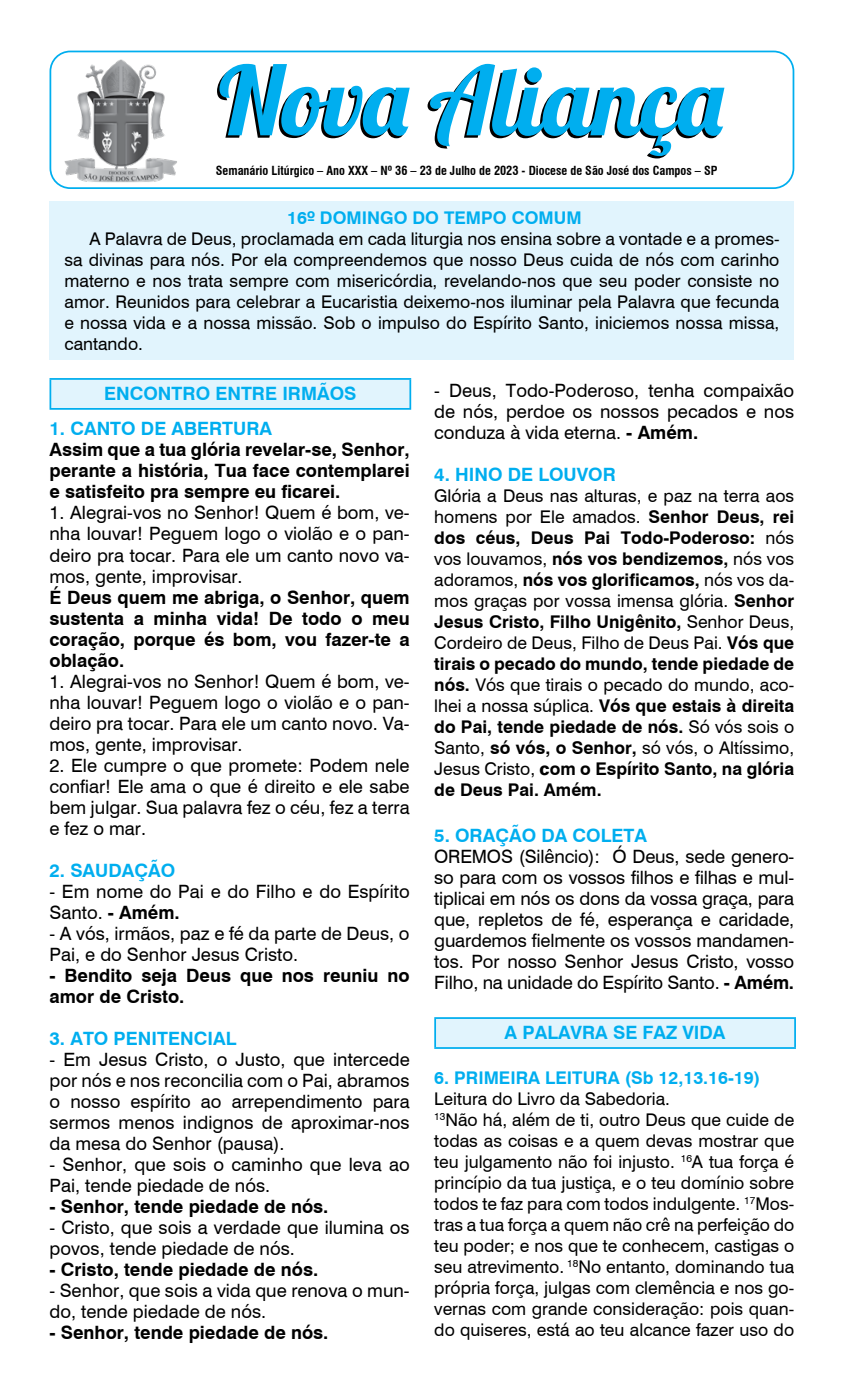
<style>
.page{position:relative;width:844px;height:1389px;background:#fff}
.page>*{position:absolute;margin:0;border:0;box-sizing:border-box;transform-origin:0 0}
.t1{font:95.2px "Lobster 1.4";color:#00aeef}
.t2{font:18.38px/21px "Swiss 721 BT";color:#000;text-align:justify}
.t3{font:700 18.38px/21px "Swiss 721 BT";color:#000;text-align:justify}
.t4{font:700 18.38px "Swiss 721 BT";color:#00aeef}
.t5{font:17.5px/21px "Swiss 721 BT";color:#000;text-align:justify}
.t6{font:700 17.5px "Swiss 721 BT";color:#00aeef}
.t7{font:700 condensed 12.25px "Swiss 721 BT";color:#000}
.s1{font-weight:700}
.s2{font-weight:800}
</style>
<div class="page">
<div style="left:49px;top:51px;width:745px;height:138px;border:2px solid #00aeef;border-radius:20px"></div>
<img style="left:64px;top:60px;width:113px;height:122px">
<div style="left:50px;top:201px;width:744px;height:159px;background:#e1f4fd"></div>
<div style="left:50px;top:379px;width:360px;height:30px;background:#e1f4fd"></div>
<hr style="left:49px;top:378px;width:362px;height:2px;background:#00aeef">
<hr style="left:49px;top:380px;width:2px;height:28px;background:#00aeef">
<hr style="left:409px;top:380px;width:2px;height:28px;background:#00aeef">
<hr style="left:49px;top:408px;width:362px;height:2px;background:#00aeef">
<div style="left:435px;top:1018px;width:359px;height:30px;background:#e1f4fd"></div>
<hr style="left:434px;top:1017px;width:361px;height:2px;background:#00aeef">
<hr style="left:434px;top:1019px;width:2px;height:28px;background:#00aeef">
<svg style="left:794px;top:1019px;width:1px;height:28px"></svg>
<hr style="left:434px;top:1047px;width:361px;height:2px;background:#00aeef">
<h1 class="t1" style="left:219px;top:40px;width:505px">Nova Aliança</h1>
<p class="t7" style="left:216px;top:163px;width:503px">Semanário Litúrgico – Ano XXX – Nº 36 – 23 de Julho de 2023 - Diocese de São José dos Campos – SP</p>
<p class="t6" style="left:287px;top:207px;width:296px">16º DOMINGO DO TEMPO COMUM</p>
<p class="t5" style="left:64px;top:228px;width:716px;text-indent:25px">A Palavra de Deus, proclamada em cada liturgia nos ensina sobre a vontade e a promes&shy;sa divinas para nós. Por ela compreendemos que nosso Deus cuida de nós com carinho materno e nos trata sempre com misericórdia, revelando-nos que seu poder consiste no amor. Reunidos para celebrar a Eucaristia deixemo-nos iluminar pela Palavra que fecunda e nossa vida e a nossa missão. Sob o impulso do Espírito Santo, iniciemos nossa missa, cantando.</p>
<p class="t4" style="left:104px;top:382px;width:254px">ENCONTRO ENTRE IRMÃOS</p>
<p class="t4" style="left:49px;top:418px;width:224px">1. CANTO DE ABERTURA</p>
<p class="t3" style="left:49px;top:439px;width:361px">Assim que a tua glória revelar-se, Senhor, perante a história, Tua face contemplarei e satisfeito pra sempre eu ficarei.</p>
<p class="t2" style="left:49px;top:502px;width:361px">1. Alegrai-vos no Senhor! Quem é bom, ve&shy;nha louvar! Peguem logo o violão e o pan&shy;deiro pra tocar. Para ele um canto novo va&shy;mos, gente, improvisar.</p>
<p class="t3" style="left:49px;top:586px;width:361px">É Deus quem me abriga, o Senhor, quem sustenta a minha vida! De todo o meu coração, porque és bom, vou fazer-te a oblação.</p>
<p class="t2" style="left:49px;top:670px;width:361px">1. Alegrai-vos no Senhor! Quem é bom, ve&shy;nha louvar! Peguem logo o violão e o pan&shy;deiro pra tocar. Para ele um canto novo. Va&shy;mos, gente, improvisar.</p>
<p class="t2" style="left:49px;top:754px;width:361px">2. Ele cumpre o que promete: Podem nele confiar! Ele ama o que é direito e ele sabe bem julgar. Sua palavra fez o céu, fez a terra e fez o mar.</p>
<p class="t4" style="left:49px;top:859px;width:127px">2. SAUDAÇÃO</p>
<p class="t2" style="left:49px;top:880px;width:361px">- Em nome do Pai e do Filho e do Espírito<br>Santo. <span class="s1">- Amém.</span></p>
<p class="t2" style="left:49px;top:922px;width:361px">- A vós, irmãos, paz e fé da parte de Deus, o<br>Pai, e do Senhor Jesus Cristo.</p>
<p class="t3" style="left:49px;top:964px;width:361px">- Bendito seja Deus que nos reuniu no amor de Cristo.</p>
<p class="t4" style="left:49px;top:1027px;width:188px">3. ATO PENITENCIAL</p>
<p class="t2" style="left:49px;top:1048px;width:361px">- Em Jesus Cristo, o Justo, que intercede por nós e nos reconcilia com o Pai, abramos o nosso espírito ao arrependimento para sermos menos indignos de aproximar-nos da mesa do Senhor (pausa).</p>
<p class="t2" style="left:49px;top:1153px;width:361px">- Senhor, que sois o caminho que leva ao<br>Pai, tende piedade de nós.</p>
<p class="t3" style="left:49px;top:1195px;width:280px">- Senhor, tende piedade de nós.</p>
<p class="t2" style="left:49px;top:1216px;width:361px">- Cristo, que sois a verdade que ilumina os povos, tende piedade de nós.</p>
<p class="t3" style="left:49px;top:1258px;width:270px">- Cristo, tende piedade de nós.</p>
<p class="t2" style="left:49px;top:1279px;width:361px">- Senhor, que sois a vida que renova o mun&shy;do, tende piedade de nós.</p>
<p class="t3" style="left:49px;top:1321px;width:280px">- Senhor, tende piedade de nós.</p>
<p class="t2" style="left:434px;top:380px;width:361px">- Deus, Todo-Poderoso, tenha compaixão de nós, perdoe os nossos pecados e nos conduza à vida eterna. <span class="s1">- Amém.</span></p>
<p class="t4" style="left:434px;top:463px;width:183px">4. HINO DE LOUVOR</p>
<p class="t5" style="left:434px;top:485px;width:361px">Glória a Deus nas alturas, e paz na terra aos homens por Ele amados. <span class="s1">Senhor Deus, rei dos céus, Deus Pai Todo-Poderoso:</span> nós vos louvamos, <span class="s1">nós vos bendizemos,</span> nós vos adoramos, <span class="s1">nós vos glorificamos,</span> nós vos da&shy;mos graças por vossa imensa glória. <span class="s1">Senhor Jesus Cristo, Filho Unigênito,</span> Senhor Deus, Cordeiro de Deus, Filho de Deus Pai. <span class="s1">Vós que tirais o pecado do mundo, tende piedade de nós.</span> Vós que tirais o pecado do mundo, aco&shy;lhei a nossa súplica. <span class="s1">Vós que estais à direita do Pai, tende piedade de nós.</span> Só vós sois o Santo, <span class="s1">só vós, o Senhor,</span> só vós, o Altíssimo, Jesus Cristo, <span class="s2">c</span><span class="s1">om o Espírito Santo, na glória de Deus Pai. Amém.</span></p>
<p class="t4" style="left:434px;top:824px;width:214px">5. ORAÇÃO DA COLETA</p>
<p class="t2" style="left:434px;top:846px;width:361px">OREMOS (Silêncio): Ó Deus, sede genero&shy;so para com os vossos filhos e filhas e mul&shy;tiplicai em nós os dons da vossa graça, para que, repletos de fé, esperança e caridade, guardemos fielmente os vossos mandamen&shy;tos. Por nosso Senhor Jesus Cristo, vosso Filho, na unidade do Espírito Santo. <span class="s1">- Amém.</span></p>
<p class="t4" style="left:504px;top:1021px;width:222px">A PALAVRA SE FAZ VIDA</p>
<p class="t6" style="left:434px;top:1067px;width:327px">6. PRIMEIRA LEITURA (Sb 12,13.16-19)</p>
<p class="t5" style="left:434px;top:1088px;width:361px;text-align:left">Leitura do Livro da Sabedoria.<br><sup>13</sup>Não há, além de ti, outro Deus que cuide de todas as coisas e a quem devas mostrar que teu julgamento não foi injusto. <sup>16</sup>A tua força é princípio da tua justiça, e o teu domínio sobre todos te faz para com todos indulgente. <sup>17</sup>Mos&shy;tras a tua força a quem não crê na perfeição do teu poder; e nos que te conhecem, castigas o seu atrevimento. <sup>18</sup>No entanto, dominando tua própria força, julgas com clemência e nos go&shy;vernas com grande consideração: pois quan&shy;do quiseres, está ao teu alcance fazer uso do</p>
</div>
